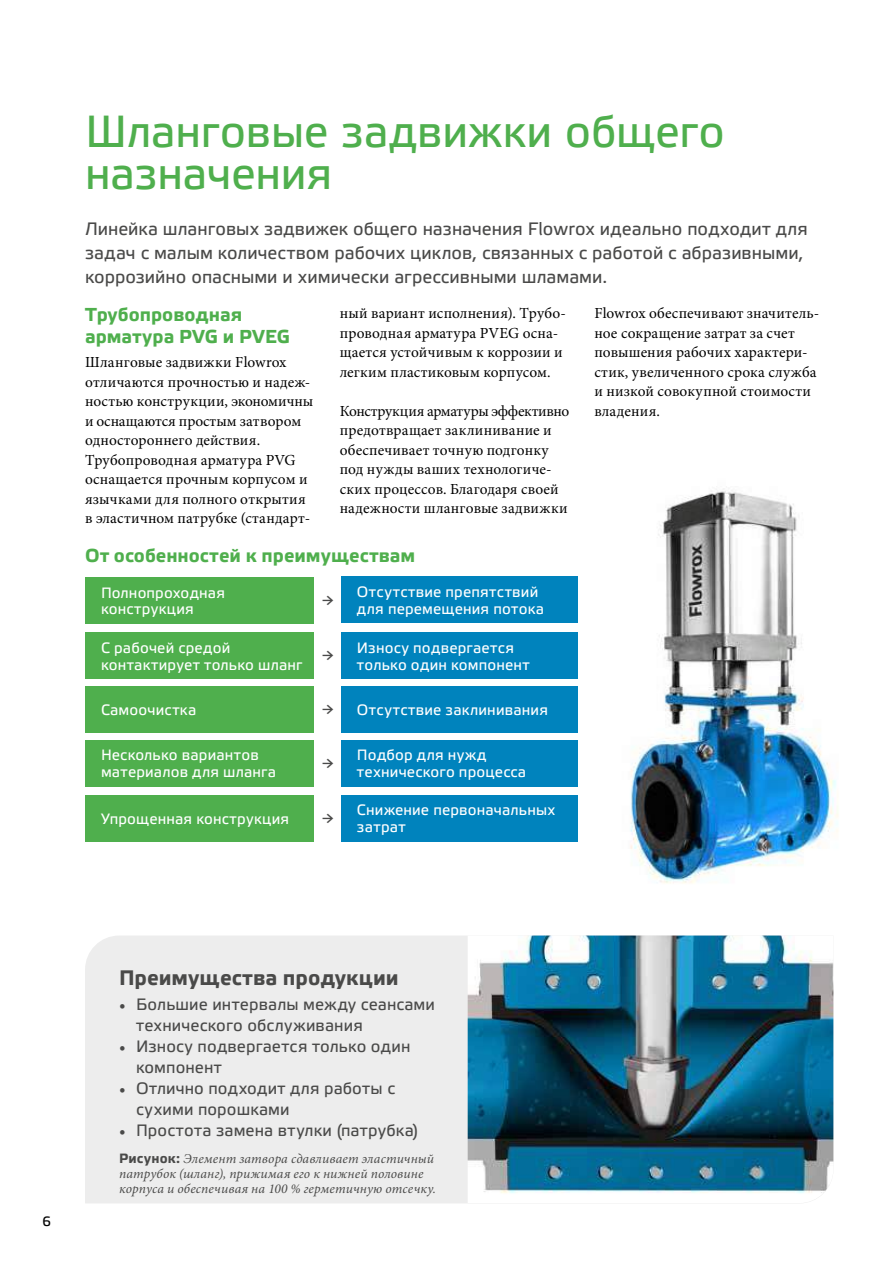
<style>
.page{position:relative;width:893px;height:1263px;background:#fff}
.page>*{position:absolute;margin:0;border:0;box-sizing:border-box;transform-origin:0 0}
.t1{font:45px/42px "Etelka Text Pro";letter-spacing:-.005em;color:#4faf4d}
.t2{font:700 21px "Etelka Text Pro";letter-spacing:.005em;color:#4a4a49}
.t3{font:700 18.75px/22.5px "Etelka Text Pro";color:#4faf4d}
.t4{font:18px/24px "Etelka Text Pro";color:#4a4a49}
.t5{font:16.5px/21px "Etelka Text Pro";letter-spacing:.005em;color:#4a4a49}
.t6{font:15.3px/19.5px "Minion Pro";letter-spacing:.01em;color:#000}
.t7{font:15px/16.5px "Etelka Text Pro";letter-spacing:.01em;color:#fff}
.t8{font:15px "Etelka Text Pro";color:#4a4a49}
.t9{font:italic 13.5px/15px "Minion Pro";letter-spacing:.01em;color:#4a4a49}
.t10{font:13.5px "Etelka Text Pro";color:#000}
.s1{font-family:"Minion Pro";font-weight:700}
.s2{font-family:"Etelka Text Pro";font-weight:700;font-style:normal}
</style>
<div class="page">
<img style="left:630px;top:488px;width:209px;height:396px">
<div style="left:85px;top:936px;width:383px;height:267px;background:#ededed"></div>
<img style="left:468px;top:935px;width:365px;height:258px">
<div style="left:85px;top:577px;width:229px;height:47px;background:#4faf4d"></div>
<div style="left:85px;top:632px;width:229px;height:47px;background:#4faf4d"></div>
<div style="left:85px;top:795px;width:229px;height:47px;background:#4faf4d"></div>
<div style="left:85px;top:740px;width:229px;height:46px;background:#4faf4d"></div>
<div style="left:85px;top:687px;width:229px;height:46px;background:#4faf4d"></div>
<div style="left:341px;top:576px;width:236px;height:47px;background:#0083bd"></div>
<div style="left:341px;top:632px;width:236px;height:47px;background:#0083bd"></div>
<div style="left:341px;top:795px;width:236px;height:47px;background:#0083bd"></div>
<div style="left:341px;top:740px;width:236px;height:46px;background:#0083bd"></div>
<div style="left:341px;top:687px;width:236px;height:46px;background:#0083bd"></div>
<h1 class="t1" style="left:85px;top:114px;width:641px">Шланговые задвижки общего назначения</h1>
<p class="t4" style="left:85px;top:218px;width:724px">Линейка шланговых задвижек общего назначения Flowrox идеально подходит для задач с малым количеством рабочих циклов, связанных с работой с абразивными, коррозийно опасными и химически агрессивными шламами.</p>
<p class="t3" style="left:85px;top:304px;width:207px">Трубопроводная арматура PVG и PVEG</p>
<p class="t6" style="left:85px;top:352px;width:230px">Шланговые задвижки Flowrox отличаются прочностью и надеж&shy;ностью конструкции, экономичны и оснащаются простым затвором одностороннего действия.<br>Трубопроводная арматура PVG оснащается прочным корпусом и язычками для полного открытия в эластичном патрубке (стандарт-</p>
<p class="t6" style="left:340px;top:304px;width:228px">ный вариант исполнения). Трубо&shy;проводная арматура PVEG осна&shy;щается устойчивым к коррозии и легким пластиковым корпусом.</p>
<p class="t6" style="left:340px;top:401px;width:231px">Конструкция арматуры эффективно предотвращает заклинивание и обеспечивает точную подгонку под нужды ваших технологиче&shy;ских процессов. Благодаря своей надежности шланговые задвижки</p>
<p class="t3" style="left:85px;top:545px;width:332px">От особенностей к преимуществам</p>
<p class="t7" style="left:101px;top:585px;width:126px">Полнопроходная конструкция</p>
<p class="t7" style="left:101px;top:640px;width:203px">С рабочей средой контактирует только шланг</p>
<p class="t7" style="left:101px;top:703px;width:97px">Самоочистка</p>
<p class="t7" style="left:101px;top:748px;width:177px">Несколько вариантов материалов для шланга</p>
<p class="t7" style="left:101px;top:811px;width:190px">Упрощенная конструкция</p>
<p class="t8" style="left:322px;top:592px;width:13px">→</p>
<p class="t8" style="left:322px;top:648px;width:13px">→</p>
<p class="t8" style="left:322px;top:702px;width:13px">→</p>
<p class="t8" style="left:322px;top:755px;width:13px">→</p>
<p class="t8" style="left:322px;top:810px;width:13px">→</p>
<p class="t7" style="left:357px;top:585px;width:189px">Отсутствие препятствий для перемещения потока</p>
<p class="t7" style="left:357px;top:640px;width:174px">Износу подвергается только один компонент</p>
<p class="t7" style="left:357px;top:703px;width:192px">Отсутствие заклинивания</p>
<p class="t7" style="left:357px;top:748px;width:171px">Подбор для нужд технического процесса</p>
<p class="t7" style="left:357px;top:803px;width:200px">Снижение первоначальных затрат</p>
<p class="t6" style="left:594px;top:304px;width:226px">Flowrox обеспечивают значитель&shy;ное сокращение затрат за счет повышения рабочих характери&shy;стик, увеличенного срока служба и низкой совокупной стоимости владения.</p>
<p class="t10" style="left:43px;top:1214px;width:10px">6</p>
<h2 class="t2" style="left:119px;top:966px;width:281px">Преимущества продукции</h2>
<p class="t5" style="left:136px;top:995px;width:300px;text-indent:-17px"><span class="s1">•</span> Большие интервалы между сеансами технического обслуживания</p>
<p class="t5" style="left:136px;top:1037px;width:276px;text-indent:-17px"><span class="s1">•</span> Износу подвергается только один компонент</p>
<p class="t5" style="left:136px;top:1079px;width:260px;text-indent:-17px"><span class="s1">•</span> Отлично подходит для работы с сухими порошками</p>
<p class="t5" style="left:119px;top:1121px;width:301px"><span class="s1">•</span> Простота замена втулки (патрубка)</p>
<p class="t9" style="left:119px;top:1151px;width:318px"><span class="s2">Рисунок:</span> Элемент затвора сдавливает эластичный патрубок (шланг), прижимая его к нижней половине корпуса и обеспечивая на 100 % герметичную отсечку.</p>
</div>
